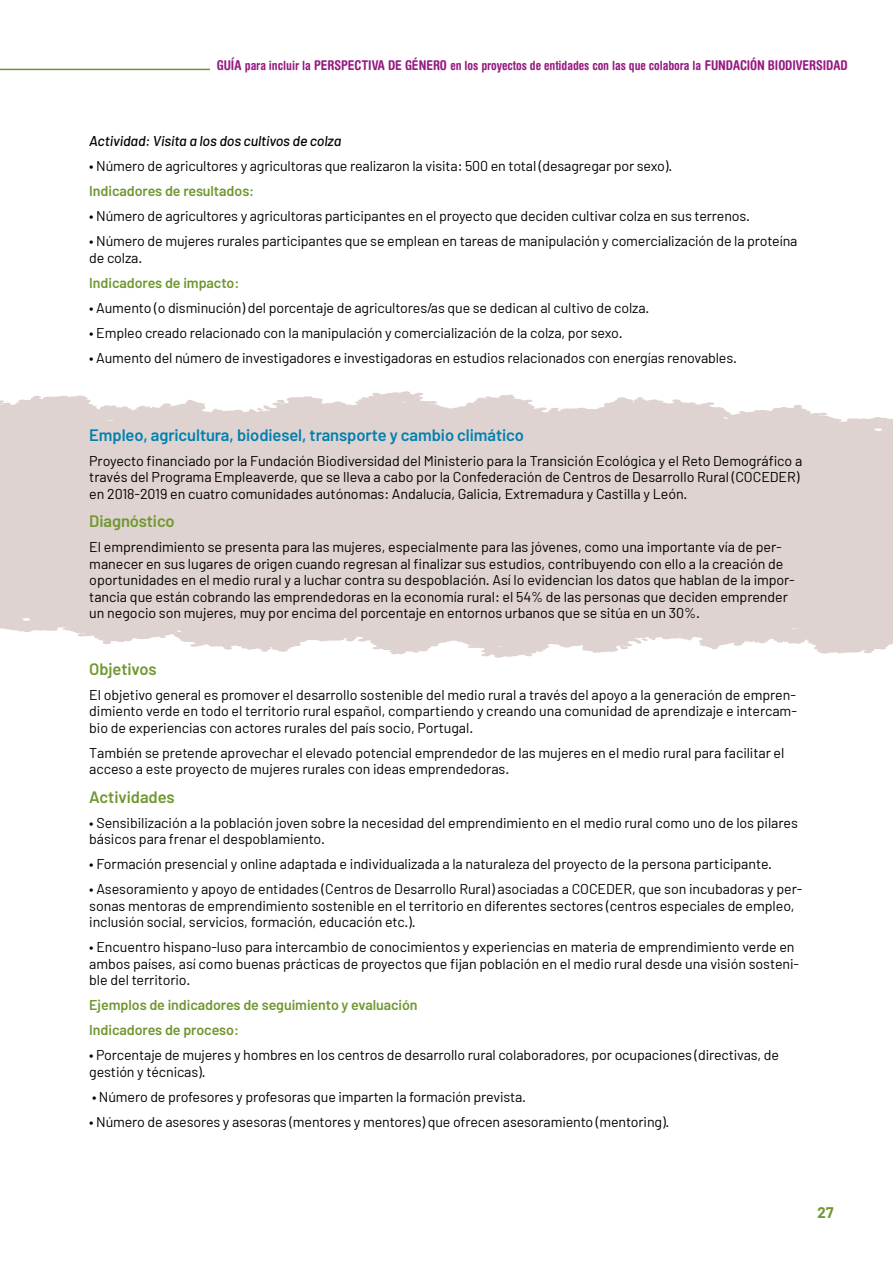
<style>
.page{position:relative;width:893px;height:1263px;background:#fff}
.page>*{position:absolute;margin:0;border:0;box-sizing:border-box;transform-origin:0 0}
.t1{font:600 16.5px "Barlow";letter-spacing:-.005em;color:#0080af}
.t2{font:600 16.5px "Barlow";letter-spacing:-.005em;color:#709730}
.t3{font:700 15px "Barlow";color:#709730}
.t4{font:14.25px/16.5px "Barlow";letter-spacing:-.005em;color:#000}
.t5{font:600 14.25px/25px "Barlow";letter-spacing:-.005em;color:#709730}
.t6{font:italic 500 14.25px "Barlow";letter-spacing:-.01em;color:#000}
.t7{font:700 condensed 12.75px "Helvetica Rounded";letter-spacing:-.005em;color:#951b81}
.s1{font-size:13.5px}
</style>
<div class="page">
<hr style="left:0;top:69px;width:210px;height:1px;background:#709730">
<svg style="left:0;top:391px;width:893px;height:46px;fill:#ded3d0"></svg>
<div style="left:0;top:437px;width:893px;height:221px;background:#ded3d0"></div>
<p class="t7" style="left:217px;top:58px;width:632px"><span class="s1">GUÍA</span> para incluir la <span class="s1">PERSPECTIVA DE GÉNERO</span> en los proyectos de entidades con las que colabora la <span class="s1">FUNDACIÓN BIODIVERSIDAD</span></p>
<p class="t6" style="left:89px;top:135px;width:254px">Actividad: Visita a los dos cultivos de colza</p>
<p class="t4" style="left:89px;top:159px;width:584px">• Número de agricultores y agricultoras que realizaron la visita: 500 en total (desagregar por sexo).</p>
<p class="t5" style="left:89px;top:180px;width:167px">Indicadores de resultados:</p>
<p class="t4" style="left:89px;top:209px;width:662px">• Número de agricultores y agricultoras participantes en el proyecto que deciden cultivar colza en sus terrenos.</p>
<p class="t4" style="left:89px;top:234px;width:710px">• Número de mujeres rurales participantes que se emplean en tareas de manipulación y comercialización de la proteína de colza.</p>
<p class="t5" style="left:89px;top:271px;width:152px">Indicadores de impacto:</p>
<p class="t4" style="left:89px;top:300px;width:562px">• Aumento (o disminución) del porcentaje de agricultores/as que se dedican al cultivo de colza.</p>
<p class="t4" style="left:89px;top:325px;width:535px">• Empleo creado relacionado con la manipulación y comercialización de la colza, por sexo.</p>
<p class="t4" style="left:89px;top:350px;width:649px">• Aumento del número de investigadores e investigadoras en estudios relacionados con energías renovables.</p>
<p class="t1" style="left:89px;top:429px;width:436px">Empleo, agricultura, biodiesel, transporte y cambio climático</p>
<p class="t4" style="left:89px;top:452px;width:714px">Proyecto financiado por la Fundación Biodiversidad del Ministerio para la Transición Ecológica y el Reto Demográfico a través del Programa Empleaverde, que se lleva a cabo por la Confederación de Centros de Desarrollo Rural (COCEDER) en 2018-2019 en cuatro comunidades autónomas: Andalucía, Galicia, Extremadura y Castilla y León.</p>
<p class="t2" style="left:89px;top:515px;width:87px">Diagnóstico</p>
<p class="t4" style="left:89px;top:540px;width:707px">El emprendimiento se presenta para las mujeres, especialmente para las jóvenes, como una importante vía de per&shy;manecer en sus lugares de origen cuando regresan al finalizar sus estudios, contribuyendo con ello a la creación de oportunidades en el medio rural y a luchar contra su despoblación. Así lo evidencian los datos que hablan de la impor&shy;tancia que están cobrando las emprendedoras en la economía rural: el 54% de las personas que deciden emprender un negocio son mujeres, muy por encima del porcentaje en entornos urbanos que se sitúa en un 30%.</p>
<p class="t2" style="left:89px;top:663px;width:69px">Objetivos</p>
<p class="t4" style="left:89px;top:688px;width:709px;text-align:justify">El objetivo general es promover el desarrollo sostenible del medio rural a través del apoyo a la generación de empren&shy;dimiento verde en todo el territorio rural español, compartiendo y creando una comunidad de aprendizaje e intercam&shy;bio de experiencias con actores rurales del país socio, Portugal.</p>
<p class="t4" style="left:89px;top:746px;width:697px">También se pretende aprovechar el elevado potencial emprendedor de las mujeres en el medio rural para facilitar el acceso a este proyecto de mujeres rurales con ideas emprendedoras.</p>
<p class="t2" style="left:89px;top:785px;width:87px">Actividades</p>
<p class="t4" style="left:89px;top:815px;width:710px">• Sensibilización a la población joven sobre la necesidad del emprendimiento en el medio rural como uno de los pilares básicos para frenar el despoblamiento.</p>
<p class="t4" style="left:89px;top:857px;width:684px">• Formación presencial y online adaptada e individualizada a la naturaleza del proyecto de la persona participante.</p>
<p class="t4" style="left:89px;top:882px;width:714px">• Asesoramiento y apoyo de entidades (Centros de Desarrollo Rural) asociadas a COCEDER, que son incubadoras y per&shy;sonas mentoras de emprendimiento sostenible en el territorio en diferentes sectores (centros especiales de empleo, inclusión social, servicios, formación, educación etc.).</p>
<p class="t4" style="left:89px;top:940px;width:711px">• Encuentro hispano-luso para intercambio de conocimientos y experiencias en materia de emprendimiento verde en ambos países, así como buenas prácticas de proyectos que fijan población en el medio rural desde una visión sosteni&shy;ble del territorio.</p>
<p class="t5" style="left:89px;top:994px;width:330px">Ejemplos de indicadores de seguimiento y evaluación<br>Indicadores de proceso:</p>
<p class="t4" style="left:89px;top:1048px;width:691px">• Porcentaje de mujeres y hombres en los centros de desarrollo rural colaboradores, por ocupaciones (directivas, de gestión y técnicas).</p>
<p class="t4" style="left:92px;top:1089px;width:436px">• Número de profesores y profesoras que imparten la formación prevista.</p>
<p class="t4" style="left:89px;top:1114px;width:582px">• Número de asesores y asesoras (mentores y mentores) que ofrecen asesoramiento (mentoring).</p>
<p class="t3" style="left:818px;top:1204px;width:17px">27</p>
</div>
